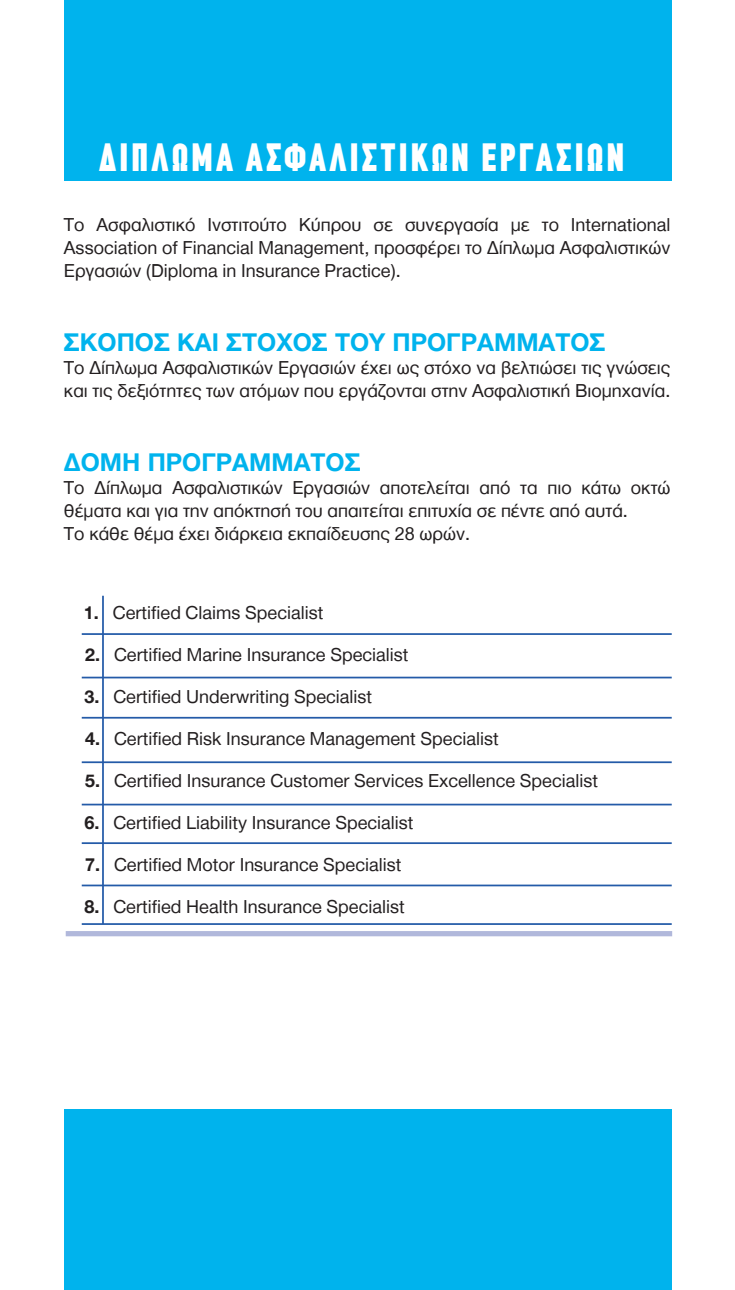
<style>
.page{position:relative;width:735px;height:1290px;background:#fff}
.page>*{position:absolute;margin:0;border:0;box-sizing:border-box;transform-origin:0 0}
.t1{font:900 condensed 38.5px "CF Din";letter-spacing:.1em;color:#fff}
.t2{font:700 26.25px "CF Helvetica";color:#00b3ed}
.t3{font:19.25px/23.1px "CF Helvetica";color:#231f20}
.s1{font-weight:700}
</style>
<div class="page">
<div style="left:65px;top:0;width:606px;height:181px;background:#00b3ed"></div>
<div style="left:65px;top:1109px;width:606px;height:181px;background:#00b3ed"></div>
<div style="left:66px;top:931px;width:605px;height:5px;background:#b1b8db"></div>
<hr style="left:102px;top:596px;width:2px;height:328px;background:#245ba8">
<hr style="left:82px;top:633px;width:589px;height:2px;background:#245ba8">
<hr style="left:82px;top:677px;width:589px;height:1px;background:#245ba8">
<hr style="left:82px;top:717px;width:589px;height:1px;background:#245ba8">
<hr style="left:82px;top:761px;width:589px;height:2px;background:#245ba8">
<hr style="left:82px;top:842px;width:589px;height:2px;background:#245ba8">
<hr style="left:82px;top:804px;width:589px;height:1px;background:#245ba8">
<hr style="left:82px;top:884px;width:589px;height:2px;background:#245ba8">
<hr style="left:82px;top:923px;width:589px;height:2px;background:#245ba8">
<p class="t1" style="left:99px;top:136px;width:525px">ΔΙΠΛΩΜΑ ΑΣΦΑΛΙΣΤΙΚΩΝ EΡΓΑΣΙΩΝ</p>
<p class="t3" style="left:64px;top:213px;width:607px;text-align:justify">Το Ασφαλιστικό Ινστιτούτο Κύπρου σε συνεργασία με το International Association of Financial Management, προσφέρει το Δίπλωμα Ασφαλιστικών Εργασιών (Diploma in Insurance Practice).</p>
<p class="t2" style="left:64px;top:328px;width:542px">ΣΚΟΠΟΣ ΚΑΙ ΣΤΟΧΟΣ ΤΟΥ ΠΡΟΓΡΑΜΜΑΤΟΣ</p>
<p class="t3" style="left:64px;top:356px;width:607px">Το Δίπλωμα Ασφαλιστικών Εργασιών έχει ως στόχο να βελτιώσει τις γνώσεις και τις δεξιότητες των ατόμων που εργάζονται στην Ασφαλιστική Βιομηχανία.</p>
<p class="t2" style="left:64px;top:448px;width:298px">ΔΟΜΗ ΠΡΟΓΡΑΜΜΑΤΟΣ</p>
<p class="t3" style="left:64px;top:476px;width:607px">To Δίπλωμα Ασφαλιστικών Εργασιών αποτελείται από τα πιο κάτω οκτώ θέματα και για την απόκτησή του απαιτείται επιτυχία σε πέντε από αυτά.</p>
<p class="t3" style="left:64px;top:522px;width:407px">Το κάθε θέμα έχει διάρκεια εκπαίδευσης 28 ωρών.</p>
<p class="t3" style="left:84px;top:601px;width:241px"><span class="s1">1.</span> Certified Claims Specialist</p>
<p class="t3" style="left:85px;top:643px;width:325px"><span class="s1">2.</span> Certified Marine Insurance Specialist</p>
<p class="t3" style="left:84px;top:685px;width:289px"><span class="s1">3.</span> Certified Underwriting Specialist</p>
<p class="t3" style="left:85px;top:727px;width:415px"><span class="s1">4.</span> Certified Risk Insurance Management Specialist</p>
<p class="t3" style="left:85px;top:769px;width:514px"><span class="s1">5.</span> Certified Insurance Customer Services Excellence Specialist</p>
<p class="t3" style="left:84px;top:811px;width:330px"><span class="s1">6.</span> Certified Liability Insurance Specialist</p>
<p class="t3" style="left:85px;top:853px;width:317px"><span class="s1">7.</span> Certified Motor Insurance Specialist</p>
<p class="t3" style="left:84px;top:895px;width:322px"><span class="s1">8.</span> Certified Health Insurance Specialist</p>
</div>
